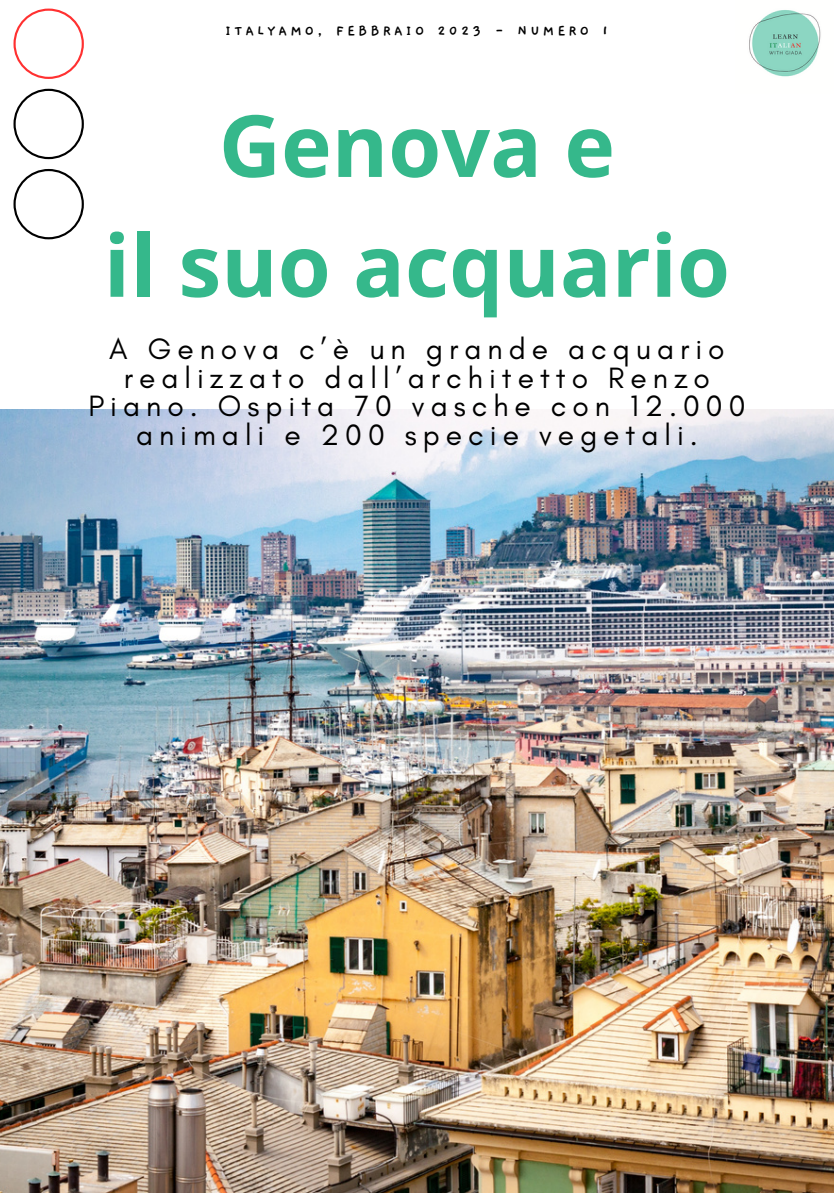
<style>
.page{position:relative;width:834px;height:1196px;background:#fff}
.page>*{position:absolute;margin:0;border:0;box-sizing:border-box;transform-origin:0 0}
.t1{font:700 85.8px/119.8px "Open Sans";color:#35b88b;text-align:center}
.t2{font:30px/28.4px "Glacial Indifference";letter-spacing:.2em;color:#000;text-align:center}
.t3{font:700 16px "Gaegu";letter-spacing:.2em;color:#000}
</style>
<div class="page">
<img style="left:749px;top:10px;width:72px;height:67px">
<img style="left:0;top:409px;width:834px;height:783px">
<svg style="left:13px;top:9px;width:71px;height:70px"></svg>
<svg style="left:13px;top:89px;width:71px;height:70px"></svg>
<svg style="left:13px;top:169px;width:71px;height:70px"></svg>
<p class="t3" style="left:225px;top:23px;width:385px">ITALYAMO, FEBBRAIO 2023 - NUMERO 1</p>
<h1 class="t1" style="left:104px;top:84px;width:628px">Genova e<br>il suo acquario</h1>
<p class="t2" style="left:88px;top:334px;width:658px">A Genova c’è un grande acquario realizzato dall’architetto Renzo<br>Piano. Ospita 70 vasche con 12.000 animali e 200 specie vegetali.</p>
</div>
